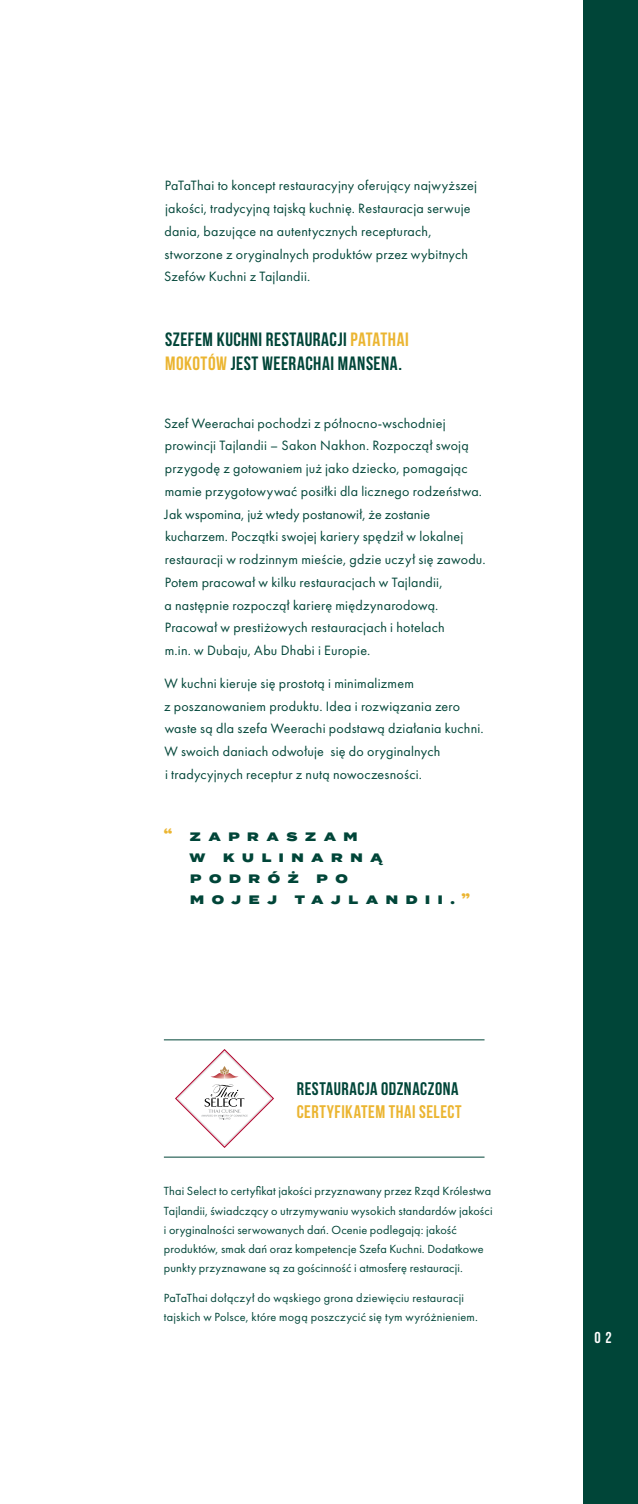
<style>
.page{position:relative;width:638px;height:1504px;background:#fff}
.page>*{position:absolute;margin:0;border:0;box-sizing:border-box;transform-origin:0 0}
.t1{font:700 19.25px/24.5px "Bebas Neue";letter-spacing:.025em;color:#004538}
.t2{font:700 18.2px "Bebas Neue";letter-spacing:.03em;color:#ebb531}
.t3{font:700 18.2px "Bebas Neue";letter-spacing:.025em;color:#004538}
.t4{font:15.75px "Bebas Neue";color:#fff}
.t5{font:14px/22.8px "Futura PT";letter-spacing:.015em;color:#004538}
.t6{font:12.25px/19.2px "Futura PT";letter-spacing:.01em;color:#004538}
.t7{font:900 12.25px/21px "Termina";letter-spacing:.625em;color:#004538}
.t8{font:900 12.25px "Termina";color:#ebb531}
.s1{color:#ebb531}
</style>
<div class="page">
<div style="left:583px;top:0;width:54px;height:1503px;background:#004538"></div>
<svg style="left:175px;top:1049px;width:99px;height:99px"></svg>
<hr style="left:164px;top:1039px;width:320px;height:1px;background:#004538">
<hr style="left:164px;top:1156px;width:320px;height:1px;background:#004538">
<p class="t5" style="left:164px;top:174px;width:314px">PaTaThai to koncept restauracyjny oferujący najwyższej jakości, tradycyjną tajską kuchnię. Restauracja serwuje dania, bazujące na autentycznych recepturach, stworzone z oryginalnych produktów przez wybitnych Szefów Kuchni z Tajlandii.</p>
<h1 class="t1" style="left:165px;top:326px;width:245px">SZEFEM KUCHNI RESTAURACJI <span class="s1">PATATHAI<br>MOKOTÓW</span> JEST WEERACHAI MANSENA.</h1>
<p class="t5" style="left:164px;top:411px;width:322px">Szef Weerachai pochodzi z północno-wschodniej prowincji Tajlandii – Sakon Nakhon. Rozpoczął swoją przygodę z gotowaniem już jako dziecko, pomagając mamie przygotowywać posiłki dla licznego rodzeństwa.<br>Jak wspomina, już wtedy postanowił, że zostanie kucharzem. Początki swojej kariery spędził w lokalnej restauracji w rodzinnym mieście, gdzie uczył się zawodu.<br>Potem pracował w kilku restauracjach w Tajlandii,<br>a następnie rozpoczął karierę międzynarodową.<br>Pracował w prestiżowych restauracjach i hotelach<br>m.in. w Dubaju, Abu Dhabi i Europie.</p>
<p class="t5" style="left:164px;top:671px;width:321px">W kuchni kieruje się prostotą i minimalizmem<br>z poszanowaniem produktu. Idea i rozwiązania zero waste są dla szefa Weerachi podstawą działania kuchni.<br>W swoich daniach odwołuje się do oryginalnych<br>i tradycyjnych receptur z nutą nowoczesności.</p>
<p class="t8" style="left:164px;top:823px;width:10px">“</p>
<p class="t7" style="left:189px;top:826px;width:169px">ZAPRASZAM<br>W</p>
<p class="t7" style="left:190px;top:847px;width:194px;text-indent:33px">KULINARNĄ<br>PODRÓŻ</p>
<p class="t7" style="left:316px;top:868px;width:33px">P O</p>
<p class="t8" style="left:461px;top:888px;width:10px">”</p>
<p class="t7" style="left:190px;top:889px;width:88px">MOJEJ</p>
<p class="t7" style="left:294px;top:889px;width:162px">TAJLANDII.</p>
<h2 class="t3" style="left:297px;top:1078px;width:163px">RESTAURACJA ODZNACZONA</h2>
<h2 class="t2" style="left:297px;top:1101px;width:166px">CERTYFIKATEM THAI SELECT</h2>
<p class="t6" style="left:164px;top:1181px;width:330px">Thai Select to certyfikat jakości przyznawany przez Rząd Królestwa Tajlandii, świadczący o utrzymywaniu wysokich standardów jakości i oryginalności serwowanych dań. Ocenie podlegają: jakość produktów, smak dań oraz kompetencje Szefa Kuchni. Dodatkowe punkty przyznawane są za gościnność i atmosferę restauracji.</p>
<p class="t6" style="left:164px;top:1287px;width:315px">PaTaThai dołączył do wąskiego grona dziewięciu restauracji tajskich w Polsce, które mogą poszczycić się tym wyróżnieniem.</p>
<p class="t4" style="left:594px;top:1328px;width:19px">0 2</p>
</div>
